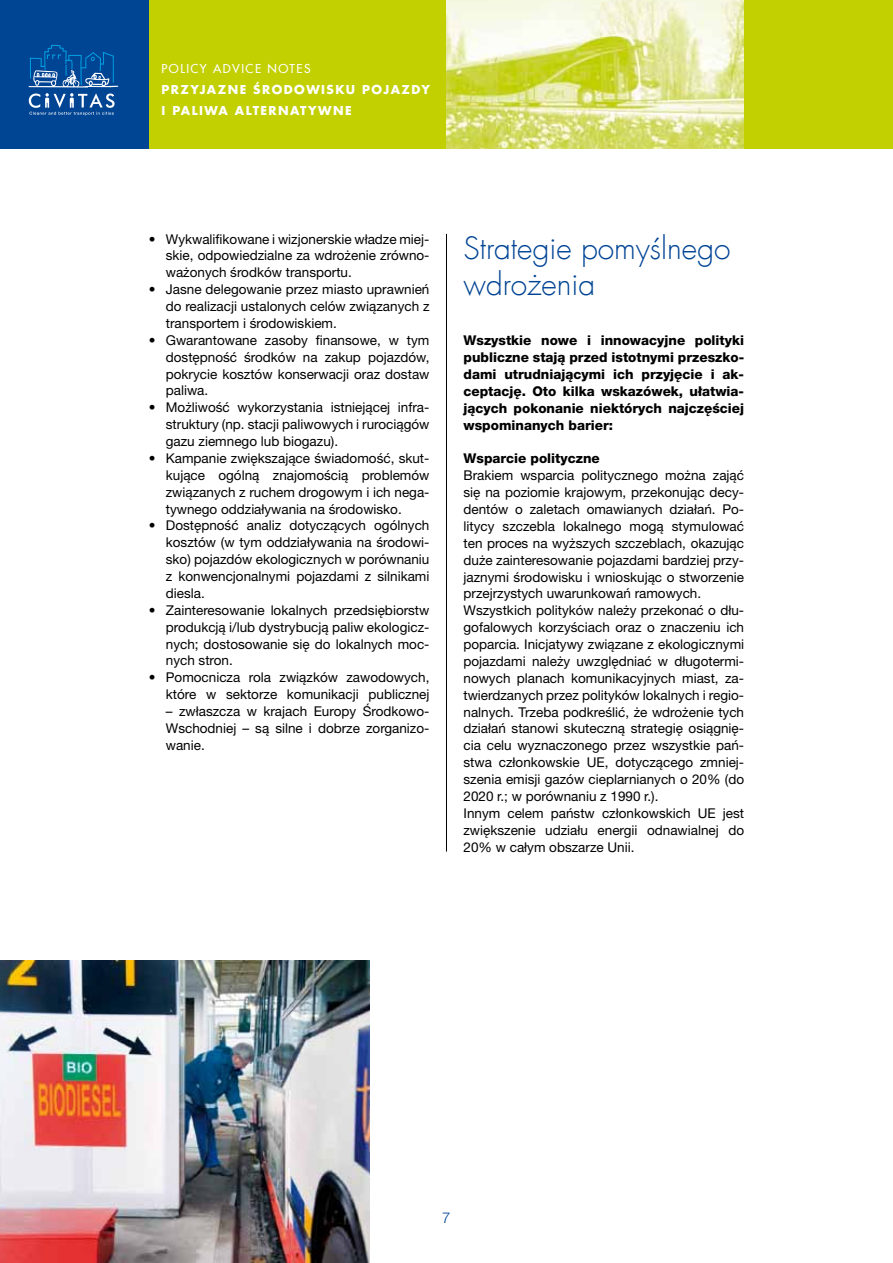
<style>
.page{position:relative;width:893px;height:1263px;background:#fff}
.page>*{position:absolute;margin:0;border:0;box-sizing:border-box;transform-origin:0 0}
.t1{font:300 30px/36px "Futura Com";color:#004494}
.t2{font:300 15px "Helvetica Neue LT Pro";color:#004494}
.t3{font:13.5px/16.8px "Helvetica Neue LT Pro";color:#000;text-align:justify}
.t4{font:800 13.5px/16.8px "Helvetica Neue LT Pro";color:#000;text-align:justify}
.t5{font:700 12px/21px "Futura Com";letter-spacing:.12em;color:#fff}
.t6{font:500 12px "Futura Com";letter-spacing:.12em;color:#fff}
</style>
<div class="page">
<div style="left:0;top:0;width:893px;height:149px;background:#c2cf00"></div>
<div style="left:0;top:0;width:149px;height:149px;background:#004494"></div>
<svg style="left:29px;top:45px;width:89px;height:70px"></svg>
<img style="left:446px;top:0;width:298px;height:149px">
<img style="left:0;top:960px;width:370px;height:303px">
<hr style="left:446px;top:234px;width:1px;height:617px;background:#000">
<p class="t6" style="left:162px;top:60px;width:150px">POLICY ADVICE NOTES</p>
<p class="t5" style="left:162px;top:79px;width:270px">PRZYJAZNE ŚRODOWISKU POJAZDY<br>I PALIWA ALTERNATYWNE</p>
<p class="t3" style="left:166px;top:230px;width:265px;text-indent:-17px">• Wykwalifikowane i wizjonerskie władze miej&shy;skie, odpowiedzialne za wdrożenie zrówno&shy;ważonych środków transportu.</p>
<p class="t3" style="left:166px;top:281px;width:265px;text-indent:-17px">• Jasne delegowanie przez miasto uprawnień do realizacji ustalonych celów związanych z transportem i środowiskiem.</p>
<p class="t3" style="left:166px;top:331px;width:265px;text-indent:-17px">• Gwarantowane zasoby finansowe, w tym dostępność środków na zakup pojazdów, pokrycie kosztów konserwacji oraz dostaw paliwa.</p>
<p class="t3" style="left:166px;top:399px;width:265px;text-indent:-17px">• Możliwość wykorzystania istniejącej infra&shy;struktury (np. stacji paliwowych i rurociągów gazu ziemnego lub biogazu).</p>
<p class="t3" style="left:166px;top:449px;width:265px;text-indent:-17px">• Kampanie zwiększające świadomość, skut&shy;kujące ogólną znajomością problemów związanych z ruchem drogowym i ich nega&shy;tywnego oddziaływania na środowisko.</p>
<p class="t3" style="left:166px;top:517px;width:265px;text-indent:-17px">• Dostępność analiz dotyczących ogólnych kosztów (w tym oddziaływania na środowi&shy;sko) pojazdów ekologicznych w porównaniu z konwencjonalnymi pojazdami z silnikami diesla.</p>
<p class="t3" style="left:166px;top:601px;width:265px;text-indent:-17px">• Zainteresowanie lokalnych przedsiębiorstw produkcją i/lub dystrybucją paliw ekologicz&shy;nych; dostosowanie się do lokalnych moc&shy;nych stron.</p>
<p class="t3" style="left:149px;top:669px;width:282px;text-align:right">• Pomocnicza rola związków zawodowych, które w sektorze komunikacji publicznej</p>
<p class="t3" style="left:166px;top:703px;width:265px">– zwłaszcza w krajach Europy Środkowo-Wschodniej – są silne i dobrze zorganizo&shy;wanie.</p>
<h1 class="t1" style="left:463px;top:230px;width:268px">Strategie pomyślnego wdrożenia</h1>
<p class="t4" style="left:463px;top:332px;width:282px">Wszystkie nowe i innowacyjne polityki publiczne stają przed istotnymi przeszko&shy;dami utrudniającymi ich przyjęcie i ak&shy;ceptację. Oto kilka wskazówek, ułatwia&shy;jących pokonanie niektórych najczęściej wspominanych barier:</p>
<p class="t4" style="left:463px;top:450px;width:138px">Wsparcie polityczne</p>
<p class="t3" style="left:463px;top:467px;width:282px;text-align:left">Brakiem wsparcia politycznego można zająć się na poziomie krajowym, przekonując decy&shy;dentów o zaletach omawianych działań. Po&shy;litycy szczebla lokalnego mogą stymulować ten proces na wyższych szczeblach, okazując duże zainteresowanie pojazdami bardziej przy&shy;jaznymi środowisku i wnioskując o stworzenie przejrzystych uwarunkowań ramowych.<br>Wszystkich polityków należy przekonać o dłu&shy;gofalowych korzyściach oraz o znaczeniu ich poparcia. Inicjatywy związane z ekologicznymi pojazdami należy uwzględniać w długotermi&shy;nowych planach komunikacyjnych miast, za&shy;twierdzanych przez polityków lokalnych i regio&shy;nalnych. Trzeba podkreślić, że wdrożenie tych działań stanowi skuteczną strategię osiągnię&shy;cia celu wyznaczonego przez wszystkie pań&shy;stwa członkowskie UE, dotyczącego zmniej&shy;szenia emisji gazów cieplarnianych o 20% (do 2020 r.; w porównaniu z 1990 r.).<br>Innym celem państw członkowskich UE jest zwiększenie udziału energii odnawialnej do 20% w całym obszarze Unii.</p>
<p class="t2" style="left:442px;top:1208px;width:10px">7</p>
</div>
